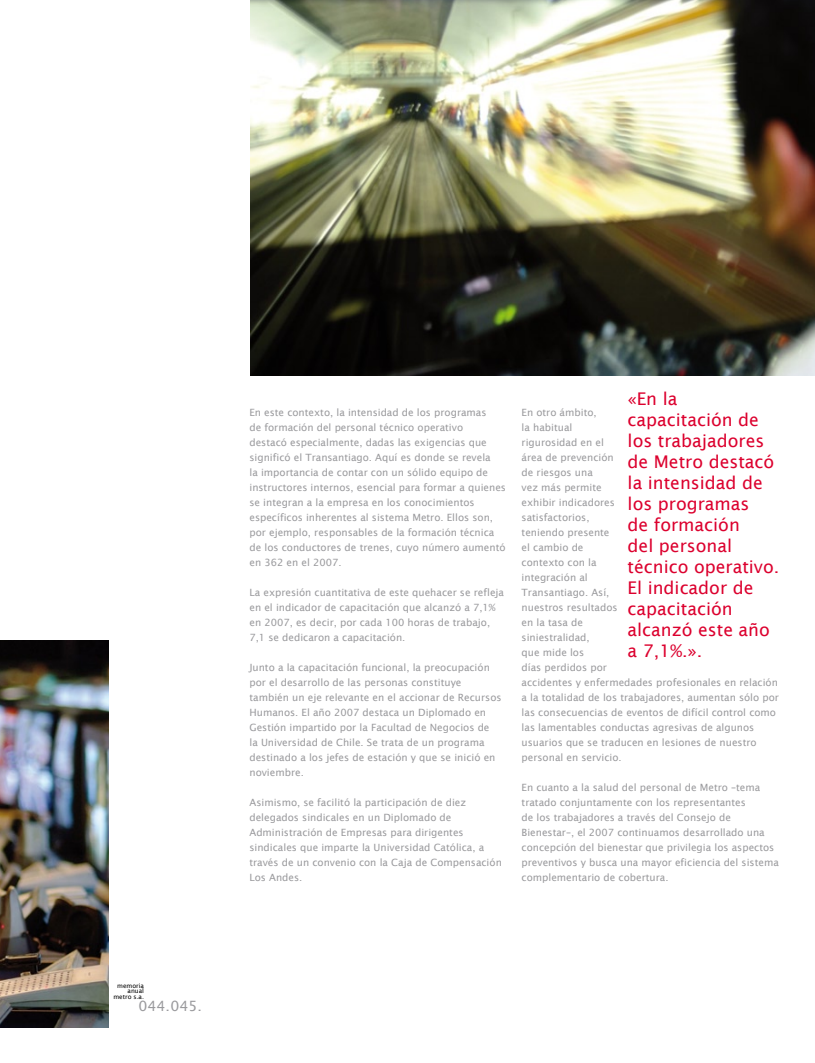
<style>
.page{position:relative;width:815px;height:1063px;background:#fff}
.page>*{position:absolute;margin:0;border:0;box-sizing:border-box;transform-origin:0 0}
.t1{font:17.5px/21px "Lucida Sans";color:#dc002e}
.t2{font:14.25px "Lucida Sans";color:#9a9a9d}
.t3{font:10px/15px "Lucida Sans";color:#9a9a9d}
.t4{font:6.25px/5.6px "Lucida Sans";color:#000;text-align:right}
</style>
<div class="page">
<img style="left:0;top:641px;width:108px;height:387px">
<img style="left:251px;top:0;width:564px;height:375px">
<p class="t4" style="left:113px;top:983px;width:32px">memoria anual metro s.a.</p>
<h2 class="t2" style="left:139px;top:998px;width:65px">044.045.</h2>
<p class="t3" style="left:249px;top:405px;width:258px">En este contexto, la intensidad de los programas<br>de formación del personal técnico operativo<br>destacó especialmente, dadas las exigencias que significó el Transantiago. Aquí es donde se revela<br>la importancia de contar con un sólido equipo de instructores internos, esencial para formar a quienes se integran a la empresa en los conocimientos específicos inherentes al sistema Metro. Ellos son, por ejemplo, responsables de la formación técnica de los conductores de trenes, cuyo número aumentó en 362 en el 2007.</p>
<p class="t3" style="left:249px;top:585px;width:256px">La expresión cuantitativa de este quehacer se refleja en el indicador de capacitación que alcanzó a 7,1% en 2007, es decir, por cada 100 horas de trabajo, 7,1 se dedicaron a capacitación.</p>
<p class="t3" style="left:249px;top:660px;width:254px">Junto a la capacitación funcional, la preocupación por el desarrollo de las personas constituye también un eje relevante en el accionar de Recursos Humanos. El año 2007 destaca un Diplomado en Gestión impartido por la Facultad de Negocios de<br>la Universidad de Chile. Se trata de un programa destinado a los jefes de estación y que se inició en noviembre.</p>
<p class="t3" style="left:249px;top:795px;width:254px">Asimismo, se facilitó la participación de diez delegados sindicales en un Diplomado de Administración de Empresas para dirigentes sindicales que imparte la Universidad Católica, a través de un convenio con la Caja de Compensación Los Andes.</p>
<h1 class="t1" style="left:628px;top:388px;width:153px">«En la capacitación de los trabajadores de Metro destacó la intensidad de los programas<br>de formación<br>del personal técnico operativo.<br>El indicador de capacitación alcanzó este año a 7,1%.».</h1>
<p class="t3" style="left:522px;top:404px;width:259px">En otro ámbito,<br>la habitual<br>rigurosidad en el<br>área de prevención<br>de riesgos una<br>vez más permite<br>exhibir indicadores<br>satisfactorios,<br>teniendo presente<br>el cambio de<br>contexto con la<br>integración al<br>Transantiago. Así,<br>nuestros resultados<br>en la tasa de<br>siniestralidad,<br>que mide los<br>días perdidos por<br>accidentes y enfermedades profesionales en relación a la totalidad de los trabajadores, aumentan sólo por las consecuencias de eventos de difícil control como las lamentables conductas agresivas de algunos usuarios que se traducen en lesiones de nuestro personal en servicio.</p>
<p class="t3" style="left:522px;top:779px;width:259px">En cuanto a la salud del personal de Metro –tema tratado conjuntamente con los representantes<br>de los trabajadores a través del Consejo de Bienestar–, el 2007 continuamos desarrollado una concepción del bienestar que privilegia los aspectos preventivos y busca una mayor eficiencia del sistema complementario de cobertura.</p>
</div>
